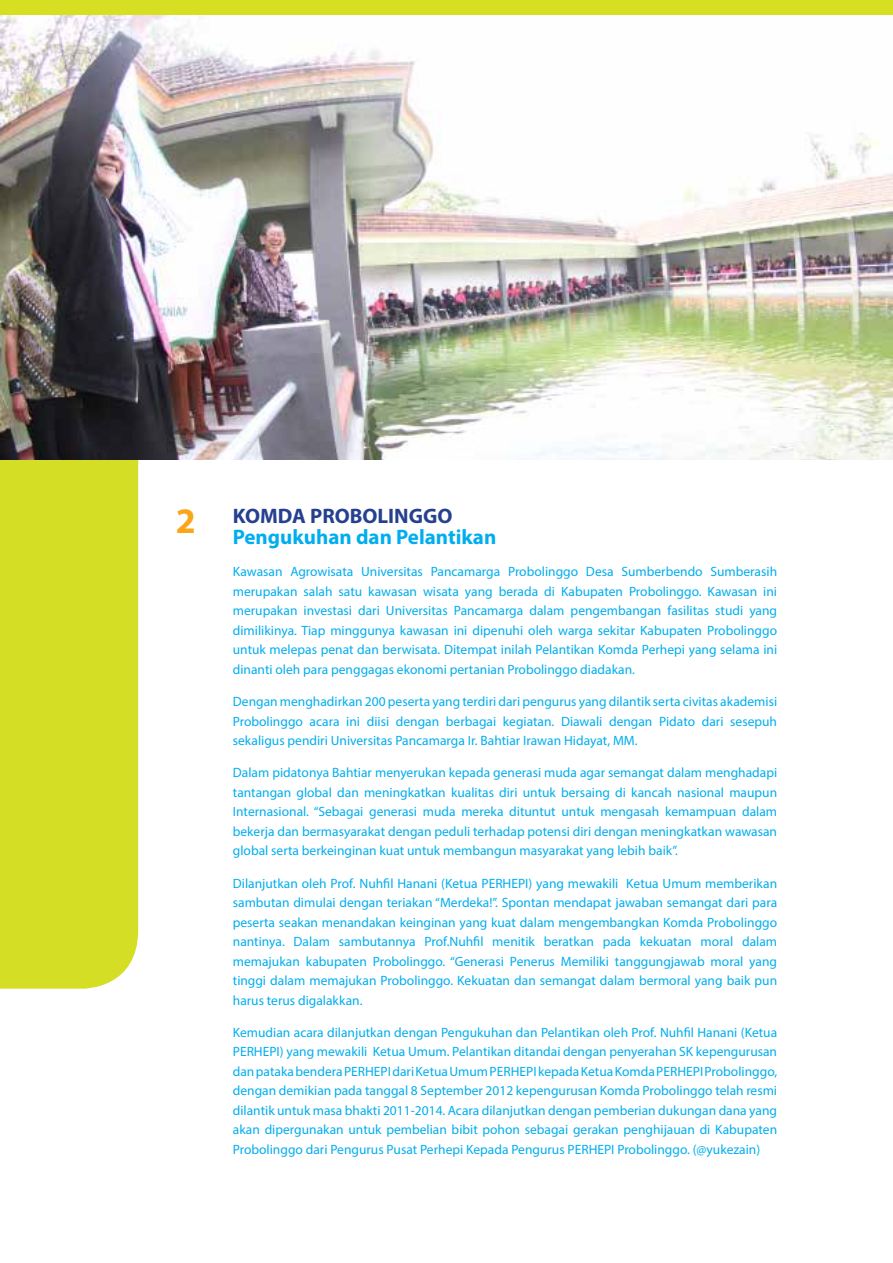
<style>
.page{position:relative;width:893px;height:1263px;background:#fff}
.page>*{position:absolute;margin:0;border:0;box-sizing:border-box;transform-origin:0 0}
.t1{font:700 36px "Myriad Pro";color:#faa61a}
.t2{font:700 21px "Myriad Pro";color:#00aeef}
.t3{font:700 21px "Myriad Pro";color:#25408f}
.t4{font:13.5px/19.5px "Myriad Pro";color:#00aeef;text-align:justify}
</style>
<div class="page">
<div style="left:1px;top:459px;width:137px;height:530px;background:#d4de25"></div>
<svg style="left:0;top:459px;width:1px;height:530px"></svg>
<img style="left:0;top:15px;width:893px;height:444px">
<div style="left:0;top:0;width:893px;height:15px;background:#d7df23"></div>
<h1 class="t1" style="left:176px;top:498px;width:21px">2</h1>
<h2 class="t3" style="left:233px;top:502px;width:221px">KOMDA PROBOLINGGO</h2>
<h2 class="t2" style="left:233px;top:523px;width:265px">Pengukuhan dan Pelantikan</h2>
<p class="t4" style="left:233px;top:562px;width:546px">Kawasan Agrowisata Universitas Pancamarga Probolinggo Desa Sumberbendo Sumberasih merupakan salah satu kawasan wisata yang berada di Kabupaten Probolinggo. Kawasan ini merupakan investasi dari Universitas Pancamarga dalam pengembangan fasilitas studi yang dimilikinya. Tiap minggunya kawasan ini dipenuhi oleh warga sekitar Kabupaten Probolinggo untuk melepas penat dan berwisata. Ditempat inilah Pelantikan Komda Perhepi yang selama ini dinanti oleh para penggagas ekonomi pertanian Probolinggo diadakan.</p>
<p class="t4" style="left:233px;top:692px;width:546px">Dengan menghadirkan 200 peserta yang terdiri dari pengurus yang dilantik serta civitas akademisi Probolinggo acara ini diisi dengan berbagai kegiatan. Diawali dengan Pidato dari sesepuh sekaligus pendiri Universitas Pancamarga Ir. Bahtiar Irawan Hidayat, MM.</p>
<p class="t4" style="left:233px;top:763px;width:546px">Dalam pidatonya Bahtiar menyerukan kepada generasi muda agar semangat dalam menghadapi tantangan global dan meningkatkan kualitas diri untuk bersaing di kancah nasional maupun Internasional. “Sebagai generasi muda mereka dituntut untuk mengasah kemampuan dalam bekerja dan bermasyarakat dengan peduli terhadap potensi diri dengan meningkatkan wawasan global serta berkeinginan kuat untuk membangun masyarakat yang lebih baik”.</p>
<p class="t4" style="left:233px;top:873px;width:546px">Dilanjutkan oleh Prof. Nuhfil Hanani (Ketua PERHEPI) yang mewakili Ketua Umum memberikan sambutan dimulai dengan teriakan “Merdeka!”. Spontan mendapat jawaban semangat dari para peserta seakan menandakan keinginan yang kuat dalam mengembangkan Komda Probolinggo nantinya. Dalam sambutannya Prof.Nuhfil menitik beratkan pada kekuatan moral dalam memajukan kabupaten Probolinggo. “Generasi Penerus Memiliki tanggungjawab moral yang tinggi dalam memajukan Probolinggo. Kekuatan dan semangat dalam bermoral yang baik pun harus terus digalakkan.</p>
<p class="t4" style="left:233px;top:1022px;width:546px">Kemudian acara dilanjutkan dengan Pengukuhan dan Pelantikan oleh Prof. Nuhfil Hanani (Ketua PERHEPI) yang mewakili Ketua Umum. Pelantikan ditandai dengan penyerahan SK kepengurusan dan pataka bendera PERHEPI dari Ketua Umum PERHEPI kepada Ketua Komda PERHEPI Probolinggo, dengan demikian pada tanggal 8 September 2012 kepengurusan Komda Probolinggo telah resmi dilantik untuk masa bhakti 2011-2014. Acara dilanjutkan dengan pemberian dukungan dana yang akan dipergunakan untuk pembelian bibit pohon sebagai gerakan penghijauan di Kabupaten Probolinggo dari Pengurus Pusat Perhepi Kepada Pengurus PERHEPI Probolinggo. (@yukezain)</p>
</div>
